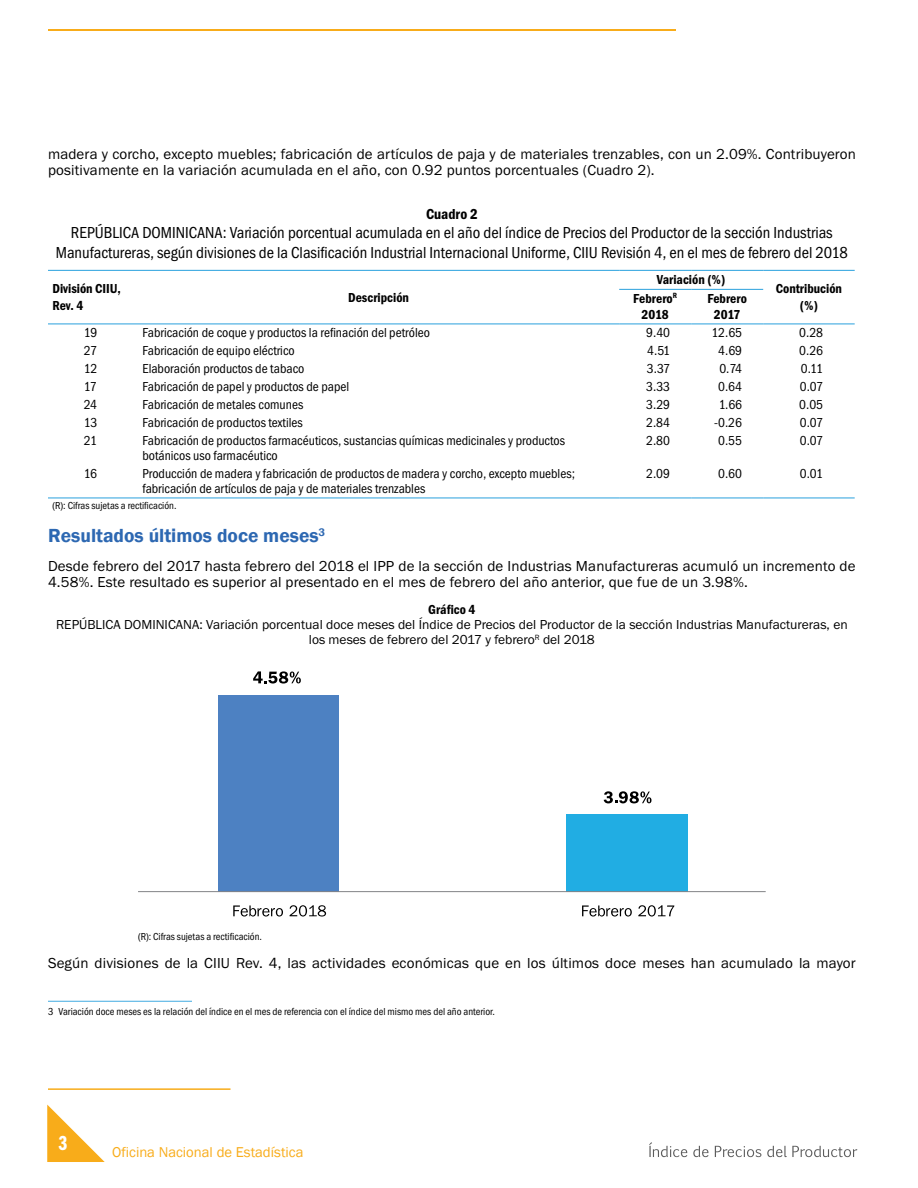
<style>
.page{position:relative;width:918px;height:1188px;background:#fff}
.page>*{position:absolute;margin:0;border:0;box-sizing:border-box;transform-origin:0 0}
.t1{font:21px "ITC Franklin Gothic Std Dm Cp";color:#fff}
.t2{font:600 19.5px "Franklin Gothic";color:#2d68b2}
.t3{font:16.5px/19.5px "Franklin Got Itc TOT Boo Con";color:#000;text-align:center}
.t4{font:15px/16.5px "Franklin Got Itc TOT Boo";letter-spacing:.01em;color:#000}
.t5{font:15px "Franklin Got Itc TOT Dem Con";color:#000}
.t6{font:14.7px "Franklin Gothic";color:#f8ac1a}
.t7{font:13.5px/15px "Franklin Got Itc TOT Boo Con";color:#000}
.t8{font:13.5px/15px "Franklin Got Itc TOT Boo";color:#000;text-align:center}
.t9{font:13.5px/16.5px "Franklin Got Itc TOT Dem Con";color:#000;text-align:center}
.t10{font:10.5px "Franklin Got Itc TOT Boo Con";color:#000}
</style>
<div class="page">
<hr style="left:48px;top:29px;width:628px;height:1px;background:#f8ac1a">
<svg style="left:47px;top:1105px;width:58px;height:57px"></svg>
<svg style="left:649px;top:1142px;width:38px;height:15px"></svg>
<svg style="left:693px;top:1146px;width:16px;height:11px"></svg>
<svg style="left:715px;top:1146px;width:46px;height:11px"></svg>
<svg style="left:767px;top:1146px;width:90px;height:11px"></svg>
<hr style="left:619px;top:289px;width:72px;height:1px;background:#41abe1">
<hr style="left:691px;top:289px;width:72px;height:1px;background:#41abe1">
<hr style="left:48px;top:270px;width:90px;height:1px;background:#41abe1">
<hr style="left:138px;top:270px;width:481px;height:1px;background:#41abe1">
<hr style="left:619px;top:270px;width:72px;height:1px;background:#41abe1">
<hr style="left:691px;top:270px;width:72px;height:1px;background:#41abe1">
<hr style="left:763px;top:270px;width:92px;height:1px;background:#41abe1">
<hr style="left:48px;top:323px;width:90px;height:1px;background:#41abe1">
<hr style="left:138px;top:323px;width:481px;height:1px;background:#41abe1">
<hr style="left:619px;top:323px;width:72px;height:1px;background:#41abe1">
<hr style="left:691px;top:323px;width:72px;height:1px;background:#41abe1">
<hr style="left:763px;top:323px;width:92px;height:1px;background:#41abe1">
<hr style="left:48px;top:497px;width:90px;height:2px;background:#41abe1">
<hr style="left:138px;top:497px;width:481px;height:2px;background:#41abe1">
<hr style="left:619px;top:497px;width:72px;height:2px;background:#41abe1">
<hr style="left:691px;top:497px;width:72px;height:2px;background:#41abe1">
<hr style="left:763px;top:497px;width:92px;height:2px;background:#41abe1">
<div style="left:219px;top:696px;width:120px;height:196px;background:#4d81c2"></div>
<div style="left:566px;top:815px;width:122px;height:77px;background:#21ade3"></div>
<hr style="left:138px;top:891px;width:628px;height:1px;background:#828387">
<svg style="left:253px;top:671px;width:48px;height:13px"></svg>
<svg style="left:604px;top:791px;width:47px;height:12px"></svg>
<svg style="left:233px;top:905px;width:50px;height:12px"></svg>
<svg style="left:290px;top:905px;width:36px;height:12px"></svg>
<svg style="left:582px;top:905px;width:50px;height:12px"></svg>
<svg style="left:638px;top:905px;width:36px;height:12px"></svg>
<hr style="left:48px;top:1001px;width:144px;height:1px;background:#41abe1">
<hr style="left:48px;top:1088px;width:183px;height:2px;background:#f8ac1a">
<p class="t4" style="left:48px;top:146px;width:809px">madera y corcho, excepto muebles; fabricación de artículos de paja y de materiales trenzables, con un 2.09%. Contribuyeron positivamente en la variación acumulada en el año, con 0.92 puntos porcentuales (Cuadro 2).</p>
<p class="t5" style="left:426px;top:205px;width:53px">Cuadro 2</p>
<p class="t3" style="left:56px;top:223px;width:794px">REPÚBLICA DOMINICANA: Variación porcentual acumulada en el año del índice de Precios del Productor de la sección Industrias<br>Manufactureras, según divisiones de la Clasificación Industrial Internacional Uniforme, CIIU Revisión 4, en el mes de febrero del 2018</p>
<p class="t9" style="left:52px;top:281px;width:70px;text-align:left">División CIIU,<br>Rev. 4</p>
<p class="t9" style="left:348px;top:289px;width:62px">Descripción</p>
<p class="t9" style="left:657px;top:272px;width:70px">Variación (%)</p>
<p class="t9" style="left:776px;top:281px;width:68px">Contribución (%)</p>
<p class="t9" style="left:633px;top:290px;width:45px">Febrero<sup>R<br></sup>2018</p>
<p class="t9" style="left:707px;top:290px;width:41px">Febrero<br>2017</p>
<p class="t7" style="left:84px;top:326px;width:15px">19</p>
<p class="t7" style="left:142px;top:326px;width:289px">Fabricación de coque y productos la refinación del petróleo</p>
<p class="t7" style="left:646px;top:326px;width:25px">9.40</p>
<p class="t7" style="left:712px;top:326px;width:32px">12.65</p>
<p class="t7" style="left:799px;top:326px;width:25px">0.28</p>
<p class="t7" style="left:84px;top:344px;width:15px">27</p>
<p class="t7" style="left:142px;top:344px;width:154px">Fabricación de equipo eléctrico</p>
<p class="t7" style="left:647px;top:344px;width:24px">4.51</p>
<p class="t7" style="left:718px;top:344px;width:25px">4.69</p>
<p class="t7" style="left:799px;top:344px;width:25px">0.26</p>
<p class="t7" style="left:84px;top:362px;width:15px">12</p>
<p class="t7" style="left:142px;top:362px;width:163px">Elaboración productos de tabaco</p>
<p class="t7" style="left:647px;top:362px;width:25px">3.37</p>
<p class="t7" style="left:719px;top:362px;width:24px">0.74</p>
<p class="t7" style="left:801px;top:362px;width:24px">0.11</p>
<p class="t7" style="left:84px;top:380px;width:14px">17</p>
<p class="t7" style="left:142px;top:380px;width:208px">Fabricación de papel y productos de papel</p>
<p class="t7" style="left:646px;top:380px;width:25px">3.33</p>
<p class="t7" style="left:718px;top:380px;width:26px">0.64</p>
<p class="t7" style="left:800px;top:380px;width:25px">0.07</p>
<p class="t7" style="left:84px;top:398px;width:15px">24</p>
<p class="t7" style="left:142px;top:398px;width:162px">Fabricación de metales comunes</p>
<p class="t7" style="left:646px;top:398px;width:25px">3.29</p>
<p class="t7" style="left:719px;top:398px;width:25px">1.66</p>
<p class="t7" style="left:799px;top:398px;width:25px">0.05</p>
<p class="t7" style="left:84px;top:416px;width:15px">13</p>
<p class="t7" style="left:142px;top:416px;width:162px">Fabricación de productos textiles</p>
<p class="t7" style="left:646px;top:416px;width:26px">2.84</p>
<p class="t7" style="left:714px;top:416px;width:29px">-0.26</p>
<p class="t7" style="left:800px;top:416px;width:25px">0.07</p>
<p class="t7" style="left:84px;top:434px;width:15px">21</p>
<p class="t7" style="left:142px;top:434px;width:424px">Fabricación de productos farmacéuticos, sustancias químicas medicinales y productos botánicos uso farmacéutico</p>
<p class="t7" style="left:646px;top:434px;width:25px">2.80</p>
<p class="t7" style="left:718px;top:434px;width:25px">0.55</p>
<p class="t7" style="left:800px;top:434px;width:25px">0.07</p>
<p class="t7" style="left:84px;top:467px;width:15px">16</p>
<p class="t7" style="left:142px;top:467px;width:434px">Producción de madera y fabricación de productos de madera y corcho, excepto muebles; fabricación de artículos de paja y de materiales trenzables</p>
<p class="t7" style="left:646px;top:467px;width:25px">2.09</p>
<p class="t7" style="left:718px;top:467px;width:25px">0.60</p>
<p class="t7" style="left:800px;top:467px;width:25px">0.01</p>
<p class="t10" style="left:52px;top:500px;width:126px">(R): Cifras sujetas a rectificación.</p>
<h2 class="t2" style="left:48px;top:524px;width:279px">Resultados últimos doce meses<sup>3</sup></h2>
<p class="t4" style="left:48px;top:558px;width:809px">Desde febrero del 2017 hasta febrero del 2018 el IPP de la sección de Industrias Manufactureras acumuló un incremento de<br>4.58%. Este resultado es superior al presentado en el mes de febrero del año anterior, que fue de un 3.98%.</p>
<p class="t9" style="left:428px;top:602px;width:49px">Gráfico 4</p>
<p class="t8" style="left:56px;top:618px;width:793px">REPÚBLICA DOMINICANA: Variación porcentual doce meses del Índice de Precios del Productor de la sección Industrias Manufactureras, en los meses de febrero del 2017 y febrero<sup>R</sup> del 2018</p>
<p class="t10" style="left:138px;top:931px;width:126px">(R): Cifras sujetas a rectificación.</p>
<p class="t4" style="left:48px;top:955px;width:809px">Según divisiones de la CIIU Rev. 4, las actividades económicas que en los últimos doce meses han acumulado la mayor</p>
<p class="t10" style="left:48px;top:1005px;width:449px">3 Variación doce meses es la relación del índice en el mes de referencia con el índice del mismo mes del año anterior.</p>
<h1 class="t1" style="left:58px;top:1132px;width:10px">3</h1>
<p class="t6" style="left:112px;top:1143px;width:193px">Oficina Nacional de Estadística</p>
</div>
